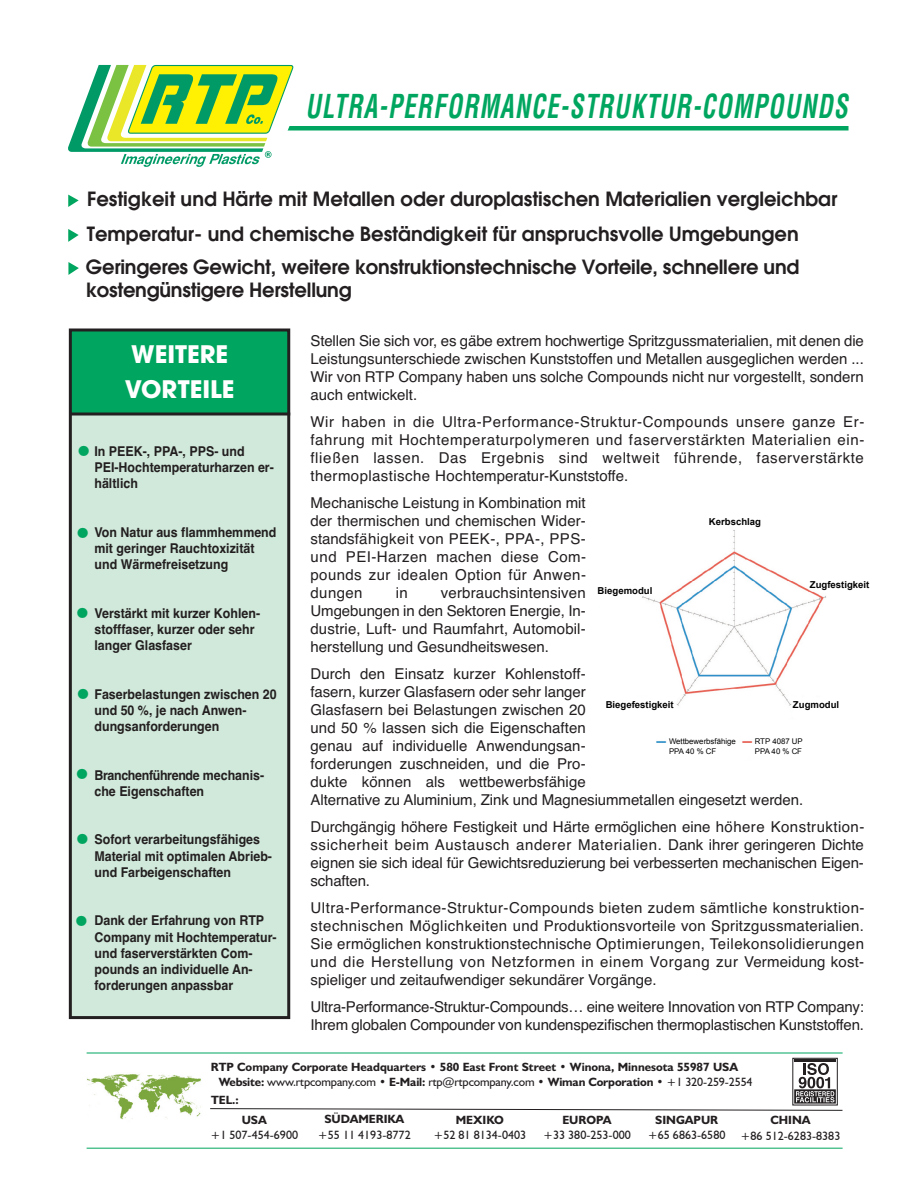
<style>
.page{position:relative;width:918px;height:1188px;background:#fff}
.page>*{position:absolute;margin:0;border:0;box-sizing:border-box;transform-origin:0 0}
.t1{font:italic 700 condensed 32.25px "Helvetica";letter-spacing:.05em;color:#00a65f;scale:.77 1}
.t2{font:700 condensed 27px "Helvetica";color:#00a65f}
.t3{font:700 24px/34.5px "Avant Garde";color:#fff}
.t4{font:600 19.5px/33.8px "Avant Garde";color:#231f20}
.t5{font:15px/18px "Helvetica";color:#231f20;text-align:justify}
.t6{font:700 13.5px/16.2px "Helvetica";color:#231f20;scale:.92 1}
.t7{font:700 12px/15.1px "Humanist 521 BT";color:#231f20}
.t8{font:12px "Humanist 521 BT";color:#231f20}
.t9{font:700 9.6px "Arial";color:#030202}
.t10{font:7.8px/9.4px "Arial";color:#030202}
.s1{font-weight:400}
</style>
<div class="page">
<div style="left:69px;top:374px;width:221px;height:644px;background:#d1e9db"></div>
<hr style="left:280px;top:126px;width:569px;height:4px;background:#00a65f">
<svg style="left:68px;top:65px;width:238px;height:102px"></svg>
<svg style="left:68px;top:195px;width:11px;height:12px"></svg>
<svg style="left:68px;top:229px;width:11px;height:13px"></svg>
<svg style="left:68px;top:262px;width:11px;height:13px"></svg>
<div style="left:69px;top:330px;width:221px;height:84px;background:#00a65f"></div>
<div style="left:69px;top:328px;width:221px;height:691px;border:3px solid #231f20"></div>
<svg style="left:70px;top:412px;width:220px;height:4px"></svg>
<img style="left:642px;top:530px;width:184px;height:213px">
<img style="left:87px;top:1074px;width:114px;height:46px">
<hr style="left:87px;top:1053px;width:756px;height:1px;background:#00a65f">
<hr style="left:87px;top:1148px;width:756px;height:1px;background:#00a65f">
<div style="left:792px;top:1058px;width:46px;height:47px;border:1px solid #231f20"></div>
<hr style="left:795px;top:1060px;width:41px;height:2px;background:#231f20">
<svg style="left:210px;top:1063px;width:633px;height:48px"></svg>
<h1 class="t1" style="left:306px;top:88px;width:705px">ULTRA-PERFORMANCE-STRUKTUR-COMPOUNDS</h1>
<p class="t4" style="left:86px;top:184px;width:753px">Festigkeit und Härte mit Metallen oder duroplastischen Materialien vergleichbar<br>Temperatur- und chemische Beständigkeit für anspruchsvolle Umgebungen<br>Geringeres Gewicht, weitere konstruktionstechnische Vorteile, schnellere und</p>
<h3 class="t4" style="left:86px;top:275px;width:267px">kostengünstigere Herstellung</h3>
<p class="t5" style="left:310px;top:333px;width:555px">Stellen Sie sich vor, es gäbe extrem hochwertige Spritzgussmaterialien, mit denen die Leistungsunterschiede zwischen Kunststoffen und Metallen ausgeglichen werden ...<br>Wir von RTP Company haben uns solche Compounds nicht nur vorgestellt, sondern auch entwickelt.</p>
<p class="t5" style="left:311px;top:414px;width:555px">Wir haben in die Ultra-Performance-Struktur-Compounds unsere ganze Er&shy;fahrung mit Hochtemperaturpolymeren und faserverstärkten Materialien ein&shy;fließen lassen. Das Ergebnis sind weltweit führende, faserverstärkte thermoplastische Hochtemperatur-Kunststoffe.</p>
<p class="t5" style="left:311px;top:495px;width:277px">Mechanische Leistung in Kombination mit der thermischen und chemischen Wider&shy;standsfähigkeit von PEEK-, PPA-, PPS&shy;und PEI-Harzen machen diese Com&shy;pounds zur idealen Option für Anwen&shy;dungen</p>
<h3 class="t3" style="left:125px;top:340px;width:111px">WEITERE<br>VORTEILE</h3>
<h2 class="t2" style="left:78px;top:435px;width:13px">•</h2>
<p class="t6" style="left:95px;top:444px;width:197px">In PEEK-, PPA-, PPS- und<br>PEI-Hochtemperaturharzen er&shy;hältlich</p>
<p class="t6" style="left:95px;top:525px;width:199px">Von Natur aus flammhemmend mit geringer Rauchtoxizität und Wärmefreisetzung</p>
<p class="t6" style="left:95px;top:606px;width:182px">Verstärkt mit kurzer Kohlen&shy;stofffaser, kurzer oder sehr langer Glasfaser</p>
<p class="t6" style="left:95px;top:687px;width:200px">Faserbelastungen zwischen 20 und 50 %, je nach Anwen&shy;dungsanforderungen</p>
<p class="t6" style="left:95px;top:768px;width:186px">Branchenführende mechanis&shy;che Eigenschaften</p>
<p class="t6" style="left:95px;top:833px;width:195px">Sofort verarbeitungsfähiges<br>Material mit optimalen Abrieb&shy;und Farbeigenschaften</p>
<p class="t6" style="left:95px;top:914px;width:200px">Dank der Erfahrung von RTP<br>Company mit Hochtemperatur&shy;und faserverstärkten Com&shy;pounds an individuelle An&shy;forderungen anpassbar</p>
<p class="t9" style="left:709px;top:517px;width:54px">Kerbschlag</p>
<h2 class="t2" style="left:77px;top:518px;width:13px">•</h2>
<p class="t9" style="left:810px;top:579px;width:61px">Zugfestigkeit</p>
<p class="t5" style="left:311px;top:585px;width:277px;text-indent:130px">verbrauchsintensiven Umgebungen in den Sektoren Energie, In&shy;dustrie, Luft- und Raumfahrt, Automobil&shy;herstellung und Gesundheitswesen.</p>
<p class="t5" style="left:311px;top:666px;width:494px;text-align:left">Durch den Einsatz kurzer Kohlenstoff-<br>fasern, kurzer Glasfasern oder sehr langer<br>Glasfasern bei Belastungen zwischen 20<br>und 50 % lassen sich die Eigenschaften<br>genau auf individuelle Anwendungsan-<br>forderungen zuschneiden, und die Pro-<br>dukte können als wettbewerbsfähige<br>Alternative zu Aluminium, Zink und Magnesiummetallen eingesetzt werden.</p>
<p class="t5" style="left:310px;top:819px;width:555px">Durchgängig höhere Festigkeit und Härte ermöglichen eine höhere Konstruktion&shy;ssicherheit beim Austausch anderer Materialien. Dank ihrer geringeren Dichte eignen sie sich ideal für Gewichtsreduzierung bei verbesserten mechanischen Eigen&shy;schaften.</p>
<p class="t5" style="left:311px;top:900px;width:556px">Ultra-Performance-Struktur-Compounds bieten zudem sämtliche konstruktion&shy;stechnischen Möglichkeiten und Produktionsvorteile von Spritzgussmaterialien.<br>Sie ermöglichen konstruktionstechnische Optimierungen, Teilekonsolidierungen und die Herstellung von Netzformen in einem Vorgang zur Vermeidung kost&shy;spieliger und zeitaufwendiger sekundärer Vorgänge.</p>
<p class="t5" style="left:311px;top:999px;width:555px">Ultra-Performance-Struktur-Compounds… eine weitere Innovation von RTP Company:<br>Ihrem globalen Compounder von kundenspezifischen thermoplastischen Kunststoffen.</p>
<p class="t5" style="left:396px;top:585px;width:13px">in</p>
<p class="t9" style="left:598px;top:585px;width:56px">Biegemodul</p>
<h2 class="t2" style="left:77px;top:598px;width:13px">•</h2>
<h2 class="t2" style="left:77px;top:679px;width:13px">•</h2>
<p class="t9" style="left:606px;top:699px;width:70px">Biegefestigkeit</p>
<p class="t10" style="left:669px;top:737px;width:68px">Wettbewerbsfähige<br>PPA 40 % CF</p>
<p class="t10" style="left:755px;top:737px;width:50px">RTP 4087 UP<br>PPA 40 % CF</p>
<p class="t9" style="left:793px;top:699px;width:48px">Zugmodul</p>
<h2 class="t2" style="left:77px;top:759px;width:13px">•</h2>
<h2 class="t2" style="left:77px;top:824px;width:13px">•</h2>
<h2 class="t2" style="left:76px;top:906px;width:13px">•</h2>
<p class="t7" style="left:219px;top:1061px;width:536px;text-indent:-8px">RTP Company Corporate Headquarters • 580 East Front Street • Winona, Minnesota 55987 USA<br>Website: <span class="s1">www.rtpcompany.com</span> • E-Mail: <span class="s1">rtp@rtpcompany.com</span> • Wiman Corporation • <span class="s1">+1 320-259-2554</span></p>
<p class="t7" style="left:242px;top:1114px;width:27px">USA</p>
<p class="t8" style="left:210px;top:1128px;width:89px">+1 507-454-6900</p>
<p class="t7" style="left:211px;top:1094px;width:29px">TEL.:</p>
<p class="t7" style="left:324px;top:1113px;width:81px">SÜDAMERIKA</p>
<p class="t8" style="left:318px;top:1127px;width:94px">+55 11 4193-8772</p>
<p class="t7" style="left:456px;top:1114px;width:50px">MEXIKO</p>
<p class="t8" style="left:433px;top:1128px;width:94px">+52 81 8134-0403</p>
<p class="t7" style="left:655px;top:1114px;width:64px">SINGAPUR</p>
<p class="t8" style="left:648px;top:1128px;width:79px">+65 6863-6580</p>
<p class="t7" style="left:562px;top:1114px;width:51px">EUROPA</p>
<p class="t8" style="left:543px;top:1128px;width:89px">+33 380-253-000</p>
<p class="t7" style="left:770px;top:1114px;width:42px">CHINA</p>
<p class="t8" style="left:741px;top:1128px;width:101px">+86 512-6283-8383</p>
</div>
